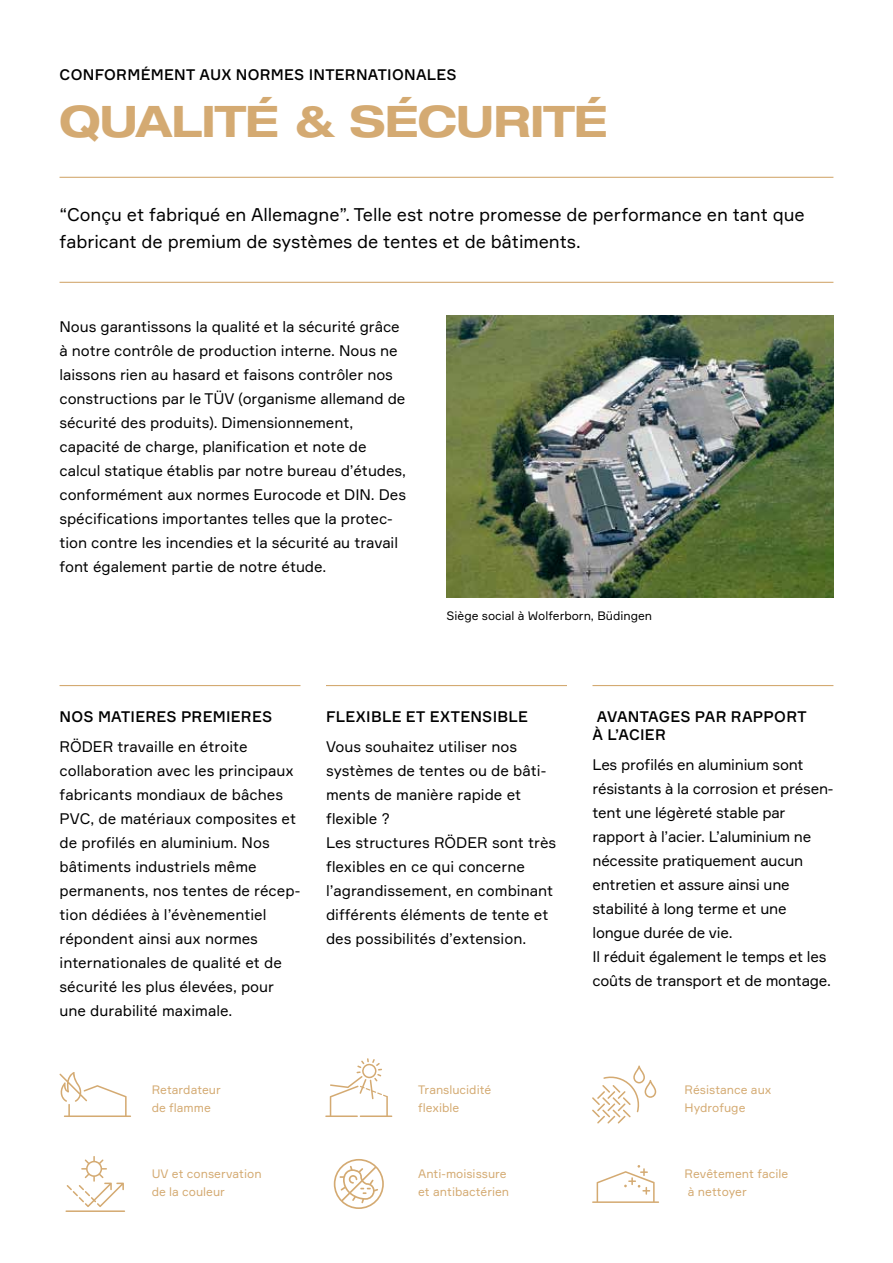
<style>
.page{position:relative;width:893px;height:1263px;background:#fff}
.page>*{position:absolute;margin:0;border:0;box-sizing:border-box;transform-origin:0 0}
.t1{font:700 expanded 43.5px "Helvetica Neue LT Pro";letter-spacing:-.02em;color:#d4aa72}
.t2{font:18px/27px "Formular";letter-spacing:-.005em;color:#000}
.t3{font:15px/24px "Formular";letter-spacing:-.005em;color:#000}
.t4{font:500 15px/18px "Formular";letter-spacing:.015em;color:#000}
.t5{font:12px/18px "Formular";color:#d4aa72}
.t6{font:12px "Formular";color:#000}
</style>
<div class="page">
<img style="left:446px;top:315px;width:387px;height:282px">
<svg style="left:59px;top:1072px;width:72px;height:45px"></svg>
<hr style="left:65px;top:1210px;width:60px;height:2px;background:#d4aa72">
<svg style="left:67px;top:1156px;width:57px;height:51px"></svg>
<svg style="left:325px;top:1058px;width:67px;height:59px"></svg>
<svg style="left:334px;top:1159px;width:50px;height:50px"></svg>
<svg style="left:592px;top:1065px;width:64px;height:58px"></svg>
<svg style="left:592px;top:1165px;width:67px;height:38px"></svg>
<hr style="left:60px;top:282px;width:773px;height:1px;background:#d4aa72">
<hr style="left:60px;top:177px;width:773px;height:1px;background:#d4aa72">
<hr style="left:60px;top:685px;width:240px;height:1px;background:#d4aa72">
<hr style="left:326px;top:685px;width:241px;height:1px;background:#d4aa72">
<hr style="left:592px;top:685px;width:241px;height:1px;background:#d4aa72">
<p class="t4" style="left:60px;top:65px;width:399px">CONFORMÉMENT AUX NORMES INTERNATIONALES</p>
<h1 class="t1" style="left:60px;top:93px;width:550px">QUALITÉ &amp; SÉCURITÉ</h1>
<p class="t2" style="left:60px;top:201px;width:747px">“Conçu et fabriqué en Allemagne”. Telle est notre promesse de performance en tant que fabricant de premium de systèmes de tentes et de bâtiments.</p>
<p class="t3" style="left:60px;top:314px;width:348px">Nous garantissons la qualité et la sécurité grâce à notre contrôle de production interne. Nous ne laissons rien au hasard et faisons contrôler nos constructions par le TÜV (organisme allemand de sécurité des produits). Dimensionnement, capacité de charge, planification et note de calcul statique établis par notre bureau d’études, conformément aux normes Eurocode et DIN. Des spécifications importantes telles que la protec&shy;tion contre les incendies et la sécurité au travail font également partie de notre étude.</p>
<p class="t6" style="left:446px;top:608px;width:207px">Siège social à Wolferborn, Büdingen</p>
<p class="t4" style="left:60px;top:707px;width:214px">NOS MATIERES PREMIERES</p>
<p class="t3" style="left:60px;top:734px;width:242px">RÖDER travaille en étroite collaboration avec les principaux fabricants mondiaux de bâches<br>PVC, de matériaux composites et de profilés en aluminium. Nos bâtiments industriels même permanents, nos tentes de récep&shy;tion dédiées à l’évènementiel répondent ainsi aux normes internationales de qualité et de sécurité les plus élevées, pour une durabilité maximale.</p>
<p class="t4" style="left:326px;top:707px;width:204px">FLEXIBLE ET EXTENSIBLE</p>
<p class="t3" style="left:326px;top:734px;width:232px">Vous souhaitez utiliser nos systèmes de tentes ou de bâti&shy;ments de manière rapide et flexible ?<br>Les structures RÖDER sont très flexibles en ce qui concerne l’agrandissement, en combinant différents éléments de tente et des possibilités d’extension.</p>
<p class="t4" style="left:593px;top:707px;width:216px">AVANTAGES PAR RAPPORT<br>À L’ACIER</p>
<p class="t3" style="left:592px;top:752px;width:242px">Les profilés en aluminium sont résistants à la corrosion et présen&shy;tent une légèreté stable par rapport à l’acier. L’aluminium ne nécessite pratiquement aucun entretien et assure ainsi une stabilité à long terme et une longue durée de vie.<br>Il réduit également le temps et les coûts de transport et de montage.</p>
<p class="t5" style="left:152px;top:1081px;width:71px">Retardateur de flamme</p>
<p class="t5" style="left:418px;top:1081px;width:75px">Translucidité flexible</p>
<p class="t5" style="left:685px;top:1081px;width:88px">Résistance aux<br>Hydrofuge</p>
<p class="t5" style="left:152px;top:1165px;width:111px">UV et conservation de la couleur</p>
<p class="t5" style="left:418px;top:1165px;width:93px">Anti-moisissure et antibactérien</p>
<p class="t5" style="left:685px;top:1165px;width:105px">Revêtement facile à nettoyer</p>
</div>
